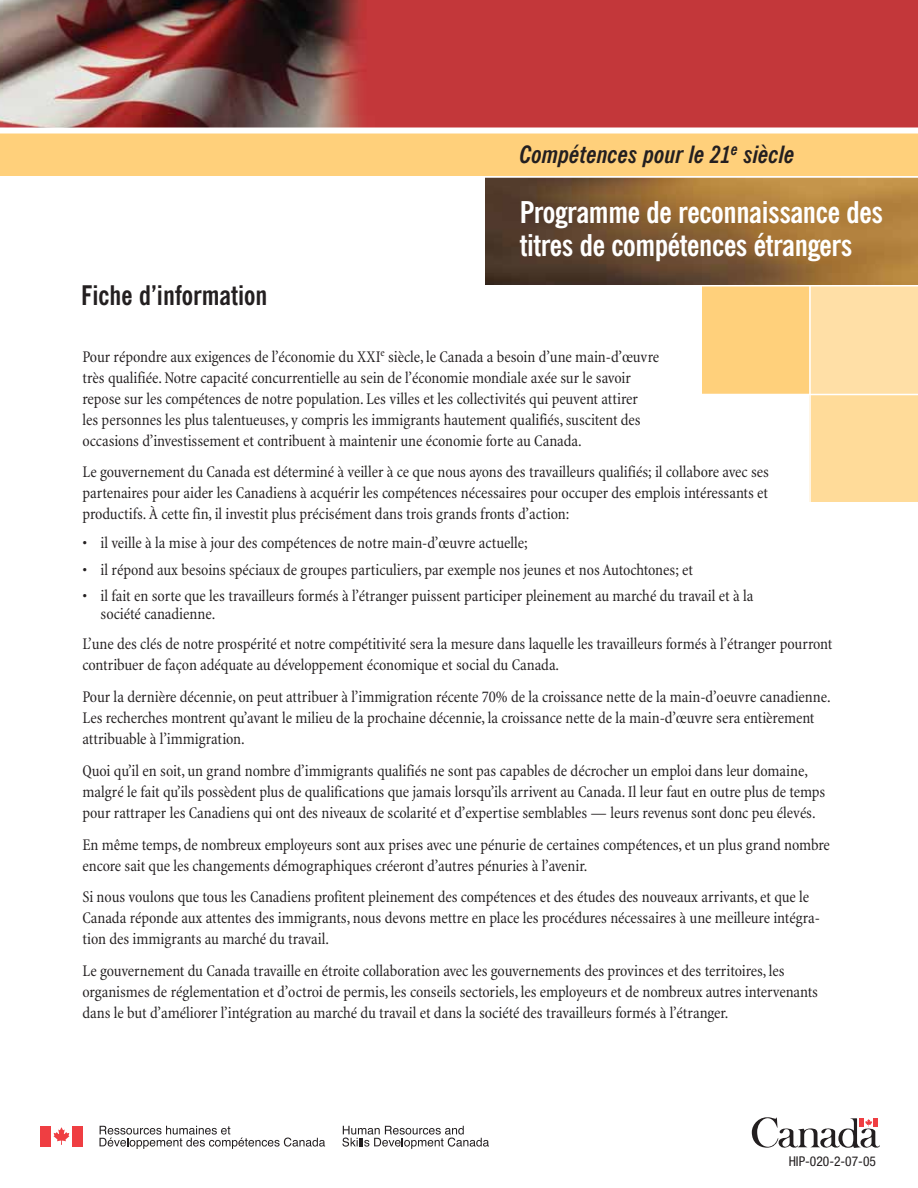
<style>
.page{position:relative;width:918px;height:1188px;background:#fff}
.page>*{position:absolute;margin:0;border:0;box-sizing:border-box;transform-origin:0 0}
.t1{font:700 condensed 30px/33px "News Gothic BT";letter-spacing:-.015em;color:#fff}
.t2{font:700 condensed 27px "News Gothic BT";color:#231f20}
.t3{font:italic 700 condensed 24px "News Gothic BT";color:#231f20}
.t4{font:condensed 16.5px/21px "Minion";color:#231f20}
.t5{font:condensed 13.5px "Helvetica Neue";color:#231f20}
</style>
<div class="page">
<svg style="left:99px;top:1126px;width:226px;height:23px"></svg>
<svg style="left:342px;top:1126px;width:147px;height:23px"></svg>
<div style="left:40px;top:1126px;width:11px;height:21px;background:#ef3e42"></div>
<div style="left:72px;top:1126px;width:10px;height:21px;background:#ef3e42"></div>
<svg style="left:54px;top:1127px;width:15px;height:18px"></svg>
<svg style="left:752px;top:1117px;width:128px;height:31px"></svg>
<div style="left:0;top:128px;width:918px;height:48px;background:#ffd07b"></div>
<img style="left:486px;top:178px;width:432px;height:107px">
<img style="left:0;top:0;width:918px;height:128px">
<div style="left:0;top:128px;width:918px;height:6px;background:#fff"></div>
<div style="left:702px;top:286px;width:108px;height:108px;background:#ffd07b"></div>
<div style="left:810px;top:286px;width:108px;height:108px;background:#ffdfa6"></div>
<div style="left:810px;top:394px;width:108px;height:108px;background:#ffdb99"></div>
<hr style="left:688px;top:394px;width:230px;height:1px;background:#fff">
<hr style="left:809px;top:286px;width:2px;height:240px;background:#fff">
<h3 class="t3" style="left:520px;top:146px;width:277px">Compétences pour le 21<sup>e</sup> siècle</h3>
<h2 class="t2" style="left:81px;top:286px;width:188px">Fiche d’information</h2>
<h1 class="t1" style="left:520px;top:199px;width:365px">Programme de reconnaissance des titres de compétences étrangers</h1>
<p class="t4" style="left:82px;top:347px;width:578px">Pour répondre aux exigences de l’économie du XXI<sup>e</sup> siècle, le Canada a besoin d’une main-d’œuvre très qualifiée. Notre capacité concurrentielle au sein de l’économie mondiale axée sur le savoir repose sur les compétences de notre population. Les villes et les collectivités qui peuvent attirer<br>les personnes les plus talentueuses, y compris les immigrants hautement qualifiés, suscitent des occasions d’investissement et contribuent à maintenir une économie forte au Canada.</p>
<p class="t4" style="left:82px;top:463px;width:688px;text-align:justify">Le gouvernement du Canada est déterminé à veiller à ce que nous ayons des travailleurs qualifiés; il collabore avec ses partenaires pour aider les Canadiens à acquérir les compétences nécessaires pour occuper des emplois intéressants et productifs. À cette fin, il investit plus précisément dans trois grands fronts d’action:</p>
<p class="t4" style="left:82px;top:534px;width:447px">• il veille à la mise à jour des compétences de notre main-d’œuvre actuelle;</p>
<p class="t4" style="left:82px;top:561px;width:612px">• il répond aux besoins spéciaux de groupes particuliers, par exemple nos jeunes et nos Autochtones; et</p>
<p class="t4" style="left:101px;top:589px;width:654px;line-height:18px;text-indent:-18px">• il fait en sorte que les travailleurs formés à l’étranger puissent participer pleinement au marché du travail et à la société canadienne.</p>
<p class="t4" style="left:82px;top:635px;width:751px">L’une des clés de notre prospérité et notre compétitivité sera la mesure dans laquelle les travailleurs formés à l’étranger pourront contribuer de façon adéquate au développement économique et social du Canada.</p>
<p class="t4" style="left:82px;top:688px;width:750px">Pour la dernière décennie, on peut attribuer à l’immigration récente 70% de la croissance nette de la main-d’oeuvre canadienne.<br>Les recherches montrent qu’avant le milieu de la prochaine décennie, la croissance nette de la main-d’œuvre sera entièrement attribuable à l’immigration.</p>
<p class="t4" style="left:82px;top:761px;width:744px">Quoi qu’il en soit, un grand nombre d’immigrants qualifiés ne sont pas capables de décrocher un emploi dans leur domaine, malgré le fait qu’ils possèdent plus de qualifications que jamais lorsqu’ils arrivent au Canada. Il leur faut en outre plus de temps pour rattraper les Canadiens qui ont des niveaux de scolarité et d’expertise semblables — leurs revenus sont donc peu élevés.</p>
<p class="t4" style="left:82px;top:835px;width:749px">En même temps, de nombreux employeurs sont aux prises avec une pénurie de certaines compétences, et un plus grand nombre encore sait que les changements démographiques créeront d’autres pénuries à l’avenir.</p>
<p class="t4" style="left:82px;top:888px;width:739px">Si nous voulons que tous les Canadiens profitent pleinement des compétences et des études des nouveaux arrivants, et que le<br>Canada réponde aux attentes des immigrants, nous devons mettre en place les procédures nécessaires à une meilleure intégra&shy;tion des immigrants au marché du travail.</p>
<p class="t4" style="left:82px;top:962px;width:737px">Le gouvernement du Canada travaille en étroite collaboration avec les gouvernements des provinces et des territoires, les organismes de réglementation et d’octroi de permis, les conseils sectoriels, les employeurs et de nombreux autres intervenants dans le but d’améliorer l’intégration au marché du travail et dans la société des travailleurs formés à l’étranger.</p>
<p class="t5" style="left:789px;top:1156px;width:89px">HIP-020-2-07-05</p>
</div>
